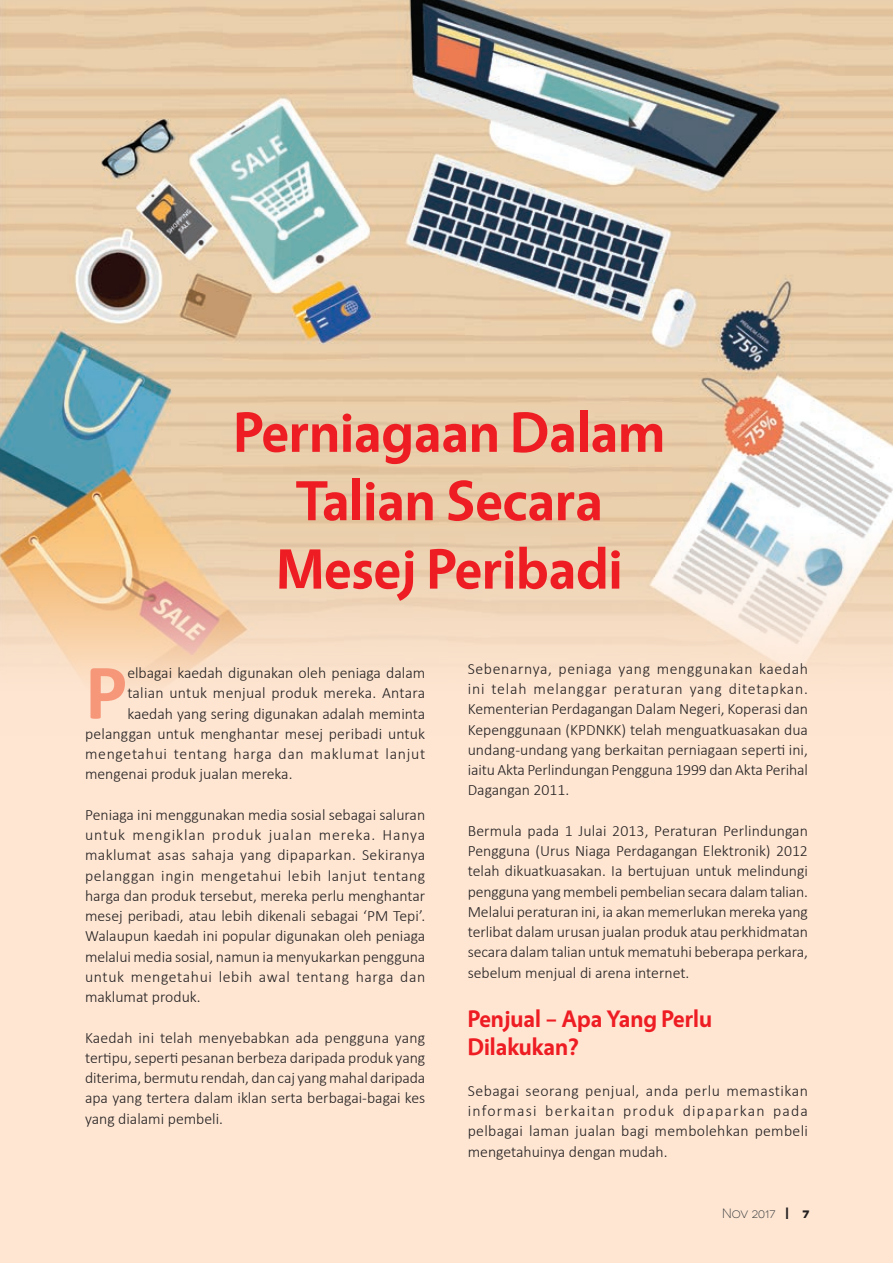
<style>
.page{position:relative;width:893px;height:1263px;background:#fee6d3}
.page>*{position:absolute;margin:0;border:0;box-sizing:border-box;transform-origin:0 0}
.t1{font:700 79.5px "Calibri";color:#f6977a}
.t2{font:700 57px/68.4px "Vegur";color:#ee1d23;text-align:center}
.t3{font:700 24px/28.8px "Vegur";color:#ee1d23}
.t4{font:300 15.75px/20.2px "Calibri";color:#231f20;text-align:justify}
.t5{font:300 15.75px "Calibri";letter-spacing:.045em;color:#231f20}
.t6{font:300 13.5px "Novecentosanswide";color:#22272b}
.s1{font-weight:700;color:#231f20}
</style>
<div class="page">
<img style="left:0;top:0;width:893px;height:686px">
<h2 class="t2" style="left:234px;top:399px;width:433px">Perniagaan Dalam<br>Talian Secara<br>Mesej Peribadi</h2>
<h1 class="t1" style="left:85px;top:636px;width:44px">P</h1>
<p class="t4" style="left:127px;top:662px;width:299px">elbagai kaedah digunakan oleh peniaga dalam</p>
<p class="t4" style="left:127px;top:683px;width:299px">talian untuk menjual produk mereka. Antara</p>
<p class="t4" style="left:127px;top:703px;width:299px">kaedah yang sering digunakan adalah meminta</p>
<p class="t4" style="left:85px;top:723px;width:342px">pelanggan untuk menghantar mesej peribadi untuk</p>
<p class="t5" style="left:85px;top:744px;width:342px">mengetahui tentang harga dan maklumat lanjut</p>
<p class="t4" style="left:85px;top:764px;width:209px">mengenai produk jualan mereka.</p>
<p class="t4" style="left:85px;top:804px;width:342px">Peniaga ini menggunakan media sosial sebagai saluran untuk mengiklan produk jualan mereka. Hanya maklumat asas sahaja yang dipaparkan. Sekiranya pelanggan ingin mengetahui lebih lanjut tentang harga dan produk tersebut, mereka perlu menghantar mesej peribadi, atau lebih dikenali sebagai ‘PM Tepi’.<br>Walaupun kaedah ini popular digunakan oleh peniaga melalui media sosial, namun ia menyukarkan pengguna untuk mengetahui lebih awal tentang harga dan maklumat produk.</p>
<p class="t4" style="left:85px;top:1027px;width:342px">Kaedah ini telah menyebabkan ada pengguna yang tertipu, seperti pesanan berbeza daripada produk yang diterima, bermutu rendah, dan caj yang mahal daripada apa yang tertera dalam iklan serta berbagai-bagai kes yang dialami pembeli.</p>
<p class="t4" style="left:468px;top:658px;width:342px">Sebenarnya, peniaga yang menggunakan kaedah ini telah melanggar peraturan yang ditetapkan.<br>Kementerian Perdagangan Dalam Negeri, Koperasi dan Kepenggunaan (KPDNKK) telah menguatkuasakan dua undang-undang yang berkaitan perniagaan seperti ini, iaitu Akta Perlindungan Pengguna 1999 dan Akta Perihal Dagangan 2011.</p>
<p class="t4" style="left:468px;top:820px;width:342px">Bermula pada 1 Julai 2013, Peraturan Perlindungan Pengguna (Urus Niaga Perdagangan Elektronik) 2012 telah dikuatkuasakan. Ia bertujuan untuk melindungi pengguna yang membeli pembelian secara dalam talian.<br>Melalui peraturan ini, ia akan memerlukan mereka yang terlibat dalam urusan jualan produk atau perkhidmatan secara dalam talian untuk mematuhi beberapa perkara, sebelum menjual di arena internet.</p>
<h3 class="t3" style="left:468px;top:1004px;width:246px">Penjual – Apa Yang Perlu<br>Dilakukan?</h3>
<p class="t4" style="left:468px;top:1080px;width:342px">Sebagai seorang penjual, anda perlu memastikan informasi berkaitan produk dipaparkan pada pelbagai laman jualan bagi membolehkan pembeli mengetahuinya dengan mudah.</p>
<p class="t6" style="left:722px;top:1205px;width:89px">Nov 2017 <span class="s1">| 7</span></p>
</div>
